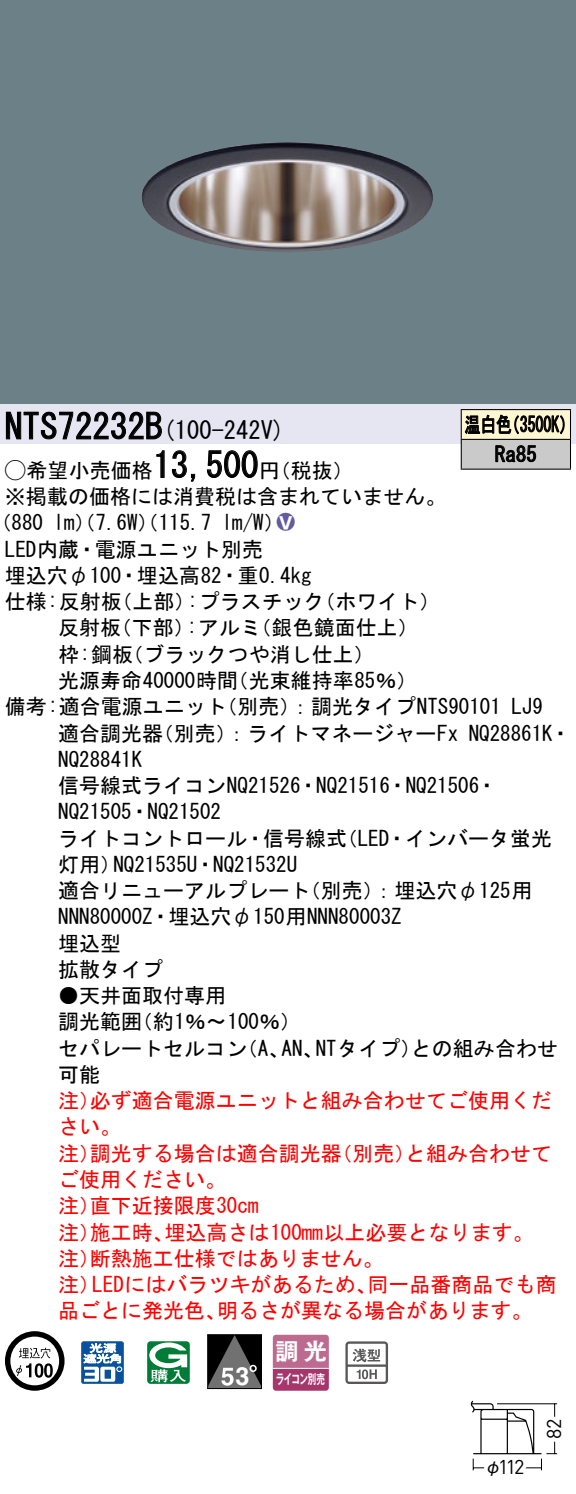
<style>
.page{position:relative;width:576px;height:1494px;background:#fff}
.page>*{position:absolute;margin:0;border:0;box-sizing:border-box;transform-origin:0 0}
.t1{font:35px "MS Gothic";color:#000}
.t2{font:700 25.2px "Helvetica LT Std";color:#fff}
.t3{font:24.5px "MS Gothic";color:#000}
.t4{font:23.1px "Gothic MB101 Pro De Bold 90 pv RKSJ H";color:#fff}
.t5{font:21px/26.2px "MS Gothic";color:#000}
.t6{font:21px/26.2px "MS Gothic";color:#f00}
.t7{font:21px/29.8px "MS Gothic";color:#000;scale:.75 1}
.t8{font:21px "Ford Classification 1";color:#635aa0}
.t9{font:19.95px "DINOT";color:#000}
.t10{font:17.5px "Gothic BBB Pro Medium 90 pv RKSJ H";color:#000}
.t11{font:13.3px "Gothic MB101 Pro De Bold 90 pv RKSJ H";letter-spacing:-.05em;color:#fff;scale:.65 1}
.s1{font-size:35px}
.s2{font-family:"Ford Classification 1"}
.s3{color:#fff}
</style>
<div class="page">
<div style="left:0;top:0;width:575px;height:404px;background:#6c8087"></div>
<img style="left:142px;top:142px;width:291px;height:110px">
<div style="left:0;top:404px;width:575px;height:40px;background:#e6e5f2"></div>
<svg style="left:6px;top:411px;width:156px;height:29px"></svg>
<svg style="left:156px;top:450px;width:9px;height:28px"></svg>
<svg style="left:171px;top:450px;width:25px;height:32px"></svg>
<svg style="left:207px;top:450px;width:51px;height:28px"></svg>
<svg style="left:5px;top:1331px;width:59px;height:59px"></svg>
<svg style="left:44px;top:1363px;width:9px;height:14px"></svg>
<svg style="left:81px;top:1341px;width:43px;height:42px"></svg>
<svg style="left:147px;top:1341px;width:43px;height:42px"></svg>
<svg style="left:209px;top:1336px;width:51px;height:50px;background:#444343"></svg>
<svg style="left:249px;top:1364px;width:8px;height:7px"></svg>
<div style="left:207px;top:1334px;width:55px;height:54px;border:1px solid #000"></div>
<svg style="left:272px;top:1334px;width:56px;height:56px;background:#b75d87"></svg>
<hr style="left:273px;top:1367px;width:55px;height:1px;background:#fff">
<svg style="left:345px;top:1341px;width:43px;height:42px"></svg>
<div style="left:461px;top:409px;width:109px;height:30px;background:#fff6d2"></div>
<div style="left:461px;top:439px;width:109px;height:30px;background:#cacaca"></div>
<hr style="left:460px;top:409px;width:110px;height:1px;background:#000">
<hr style="left:569px;top:410px;width:2px;height:29px;background:#000">
<hr style="left:460px;top:439px;width:110px;height:1px;background:#000">
<hr style="left:569px;top:440px;width:2px;height:28px;background:#000">
<hr style="left:460px;top:468px;width:110px;height:2px;background:#000">
<svg style="left:460px;top:410px;width:104px;height:58px"></svg>
<svg style="left:470px;top:1400px;width:88px;height:71px"></svg>
<h1 class="t1" style="left:5px;top:409px;width:142px">NTS72232</h1>
<p class="t3" style="left:145px;top:418px;width:141px">(<span class="s1">B</span> 100-242 (V</p>
<h1 class="t1" style="left:153px;top:447px;width:106px">13,500</h1>
<p class="t5" style="left:5px;top:457px;width:442px"><span class="s2">A</span>希望小売価格<br>※掲載の価格には消費税は含まれていません。</p>
<p class="t8" style="left:277px;top:511px;width:19px">2<span class="s3">8</span></p>
<p class="t5" style="left:259px;top:457px;width:96px">（円税抜(</p>
<p class="t5" style="left:222px;top:509px;width:64px">l m (W/</p>
<p class="t5" style="left:5px;top:509px;width:308px;text-indent:-14px">（880<br>LED内蔵・電源ユニット別売<br>埋込穴φ100・埋込高82・重0.4kg</p>
<p class="t5" style="left:54px;top:509px;width:159px">lm）（7.6 ）（W 115.7</p>
<p class="t5" style="left:5px;top:588px;width:118px">仕様:反射板</p>
<p class="t5" style="left:111px;top:588px;width:85px">（上部）</p>
<p class="t5" style="left:187px;top:588px;width:139px">:プラスチック</p>
<p class="t5" style="left:314px;top:588px;width:127px">（ホワイト(</p>
<p class="t5" style="left:58px;top:614px;width:65px">反射板</p>
<p class="t5" style="left:111px;top:614px;width:85px">（下部）</p>
<p class="t5" style="left:187px;top:614px;width:76px">:アルミ</p>
<p class="t5" style="left:250px;top:614px;width:169px">（銀色鏡面仕上(</p>
<p class="t5" style="left:122px;top:641px;width:254px">（ブラックつや消し仕上(</p>
<p class="t5" style="left:58px;top:641px;width:76px">枠:鋼板</p>
<p class="t5" style="left:58px;top:667px;width:181px">光源寿命40000時間</p>
<p class="t5" style="left:227px;top:667px;width:191px">（光束維持率85％(</p>
<p class="t7" style="left:494px;top:409px;width:57px;text-indent:-30px">温白色<br>Ra85</p>
<p class="t7" style="left:504px;top:409px;width:96px">（3500 (K</p>
<p class="t5" style="left:216px;top:693px;width:286px">（別売：）調光タイプNTS90101</p>
<p class="t5" style="left:5px;top:693px;width:223px">備考:適合電源ユニット</p>
<p class="t5" style="left:511px;top:693px;width:33px">LJ9</p>
<p class="t5" style="left:153px;top:719px;width:307px">（別売：）ライトマネージャーFx</p>
<p class="t5" style="left:58px;top:719px;width:106px">適合調光器</p>
<p class="t5" style="left:58px;top:746px;width:85px">NQ28841K</p>
<p class="t5" style="left:58px;top:772px;width:441px">信号線式ライコンNQ21526・NQ21516・NQ21506・</p>
<p class="t5" style="left:58px;top:798px;width:164px">NQ21505・NQ21502</p>
<p class="t5" style="left:336px;top:824px;width:217px">（LED・インバータ蛍光</p>
<p class="t5" style="left:468px;top:719px;width:104px">NQ28861 ・K</p>
<p class="t5" style="left:58px;top:824px;width:290px;text-align:center">ライトコントロール・信号線式<br>NQ21535 ・U NQ21532U</p>
<p class="t5" style="left:58px;top:851px;width:64px">灯用）</p>
<p class="t5" style="left:58px;top:877px;width:345px">適合リニューアルプレート<br>NNN80000 ・Z 埋込穴φ150用NNN80003Z埋込型<br>拡散タイプ</p>
<p class="t5" style="left:132px;top:982px;width:171px;text-indent:-73px">●天井面取付専用<br>（約1％〜100％(</p>
<p class="t5" style="left:300px;top:877px;width:234px">（別売：）埋込穴φ125用</p>
<p class="t5" style="left:58px;top:1008px;width:85px">調光範囲</p>
<p class="t5" style="left:315px;top:1034px;width:107px">NTタイプ）</p>
<p class="t5" style="left:411px;top:1034px;width:148px">との組み合わせ</p>
<p class="t5" style="left:58px;top:1034px;width:190px">セパレートセルコン可能</p>
<p class="t6" style="left:90px;top:1087px;width:463px">必ず適合電源ユニットと組み合わせてご使用くだ</p>
<p class="t5" style="left:237px;top:1034px;width:54px">（、A</p>
<p class="t5" style="left:281px;top:1034px;width:43px">AN、</p>
<p class="t6" style="left:58px;top:1087px;width:64px">注）さい。</p>
<p class="t6" style="left:90px;top:1139px;width:253px">調光する場合は適合調光器</p>
<p class="t6" style="left:331px;top:1139px;width:85px">（別売）</p>
<p class="t6" style="left:405px;top:1139px;width:148px">と組み合わせて</p>
<p class="t6" style="left:58px;top:1139px;width:43px">注）</p>
<p class="t6" style="left:58px;top:1166px;width:169px">ご使用ください。</p>
<p class="t6" style="left:90px;top:1192px;width:170px">直下近接限度30cm</p>
<p class="t6" style="left:58px;top:1192px;width:43px">注）</p>
<p class="t6" style="left:164px;top:1218px;width:370px">埋込高さは100mm以上必要となります。</p>
<p class="t6" style="left:90px;top:1218px;width:85px">施工時、</p>
<p class="t6" style="left:90px;top:1218px;width:295px;text-indent:-32px">注）<br>断熱施工仕様ではありません。</p>
<p class="t6" style="left:58px;top:1244px;width:43px">注）</p>
<p class="t6" style="left:92px;top:1271px;width:286px">LEDにはバラツキがあるため、</p>
<p class="t6" style="left:367px;top:1271px;width:190px">同一品番商品でも商</p>
<p class="t6" style="left:58px;top:1271px;width:43px">注）</p>
<p class="t6" style="left:58px;top:1297px;width:169px">品ごとに発光色、</p>
<p class="t6" style="left:217px;top:1297px;width:317px">明るさが異なる場合があります。</p>
<p class="t2" style="left:235px;top:1360px;width:16px">3</p>
<p class="t4" style="left:275px;top:1331px;width:53px">調光</p>
<p class="t11" style="left:276px;top:1368px;width:77px">ライコン別売</p>
<p class="t9" style="left:498px;top:1452px;width:28px">112</p>
<p class="t10" style="left:484px;top:1452px;width:19px">φ</p>
<p class="t9" style="left:540px;top:1439px;width:22px;rotate:-90deg">82</p>
</div>
